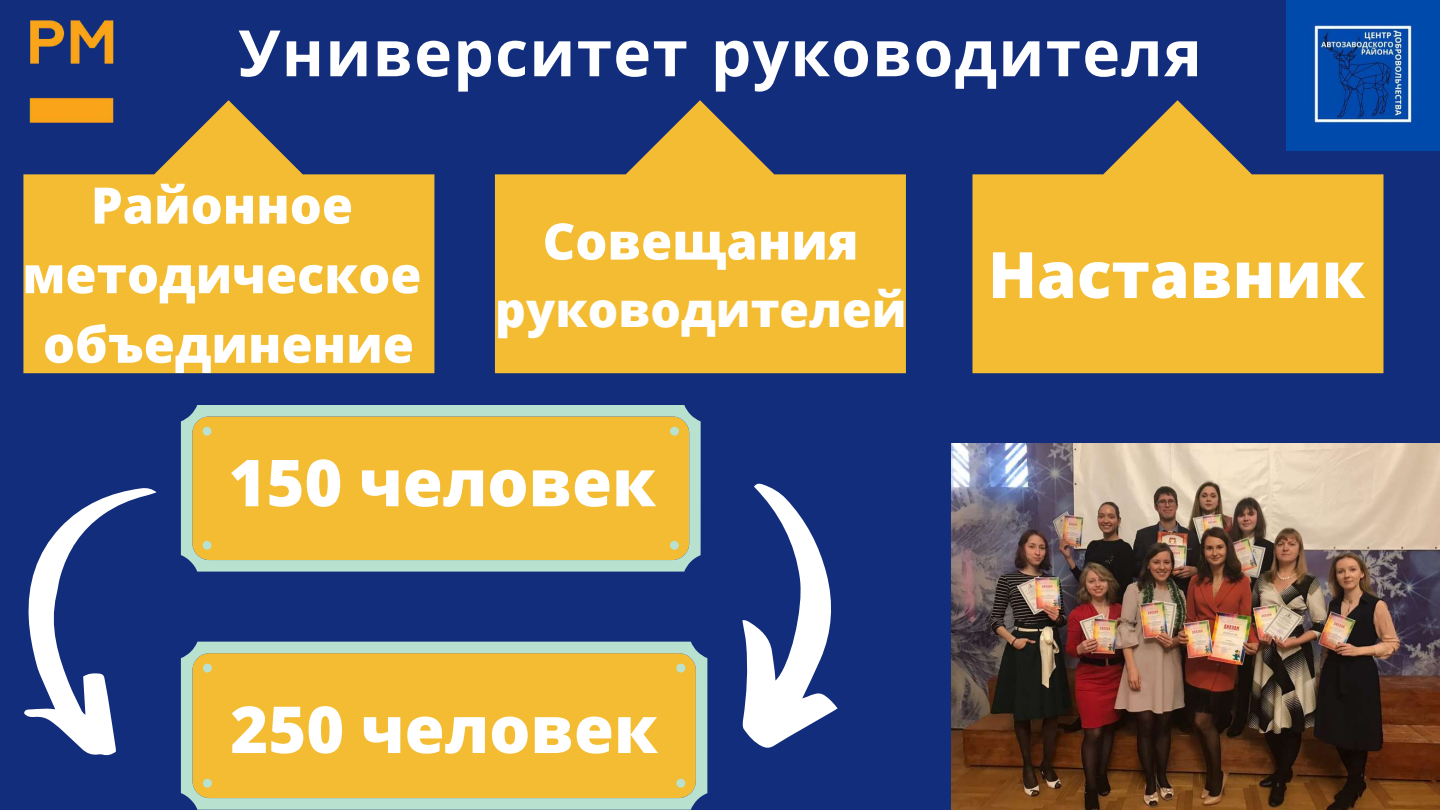
<style>
.page{position:relative;width:1440px;height:810px;background:#132d7d}
.page>*{position:absolute;margin:0;border:0;box-sizing:border-box;transform-origin:0 0}
.t1{font:800 64.8px "Open Sans";color:#fff}
.t2{font:700 64px "Noto Sans";letter-spacing:.02em;color:#fff}
.t3{font:800 64px "Open Sans";color:#fff}
.t4{font:800 50.4px/69.6px "Open Sans";color:#fff;text-align:center}
.t5{font:800 48px "Open Sans";color:#fff}
</style>
<div class="page">
<svg style="left:23px;top:100px;width:411px;height:273px;fill:#f4bc33"></svg>
<svg style="left:495px;top:100px;width:411px;height:273px;fill:#f4bc33"></svg>
<svg style="left:972px;top:100px;width:411px;height:273px;fill:#f4bc33"></svg>
<svg style="left:181px;top:405px;width:520px;height:167px;background:#e6c04f"></svg>
<img style="left:952px;top:444px;width:488px;height:366px">
<img style="left:1287px;top:0;width:153px;height:150px">
<img style="left:23px;top:20px;width:119px;height:123px">
<svg style="left:181px;top:642px;width:526px;height:168px;background:#e7c04e"></svg>
<svg style="left:742px;top:483px;width:96px;height:265px"></svg>
<svg style="left:24px;top:488px;width:133px;height:267px"></svg>
<p class="t2" style="left:238px;top:8px;width:965px">Университет руководителя</p>
<p class="t4" style="left:22px;top:169px;width:401px">Районное методическое объединение</p>
<p class="t4" style="left:543px;top:205px;width:317px">Совещания</p>
<p class="t5" style="left:495px;top:276px;width:413px">руководителей</p>
<p class="t1" style="left:229px;top:437px;width:429px">150 человек</p>
<p class="t1" style="left:230px;top:684px;width:429px">250 человек</p>
<p class="t3" style="left:988px;top:230px;width:378px">Наставник</p>
</div>
